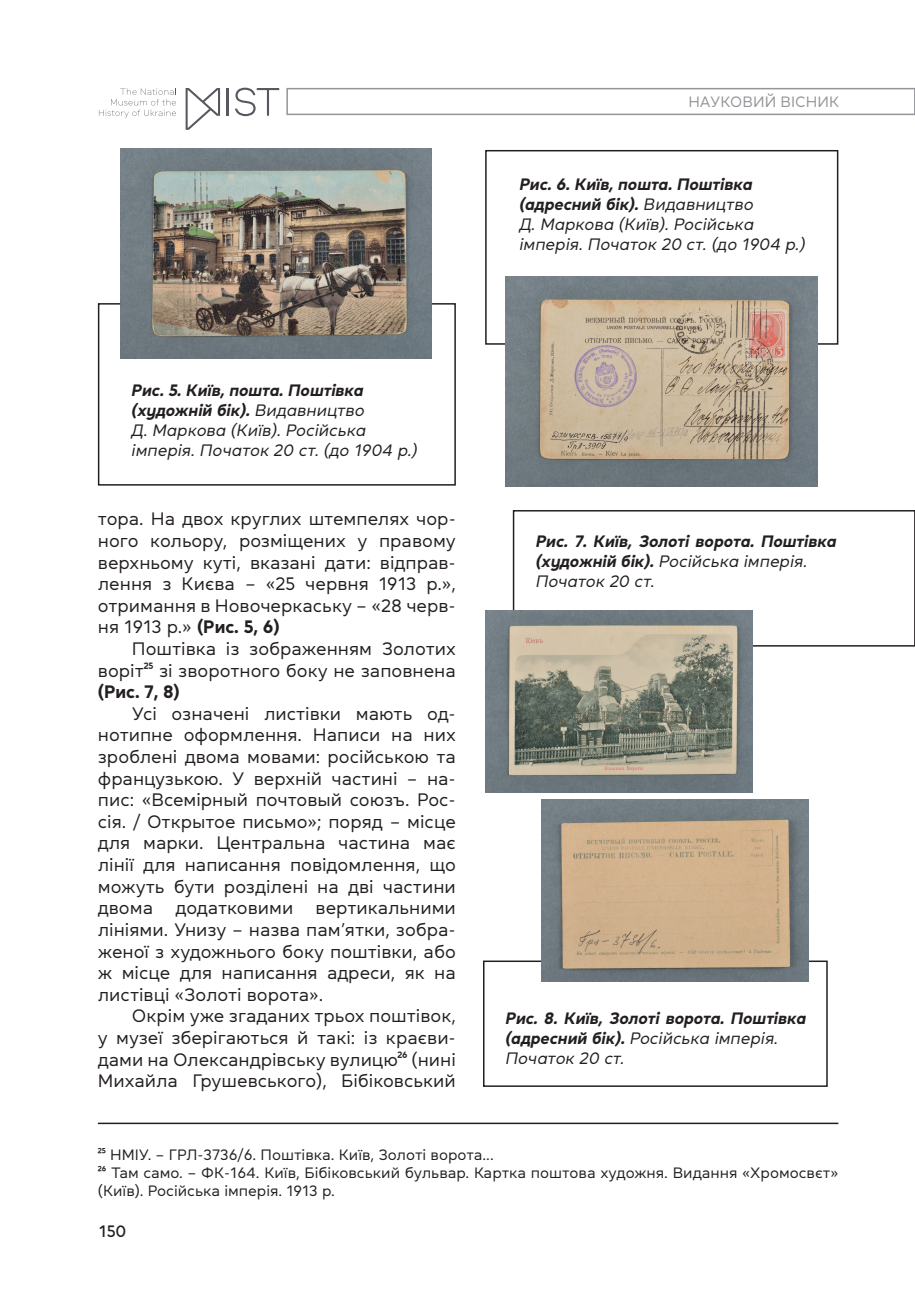
<style>
.page{position:relative;width:915px;height:1306px;background:#fff}
.page>*{position:absolute;margin:0;border:0;box-sizing:border-box;transform-origin:0 0}
.t1{font:18px/21.6px "Daikon";color:#231f20;text-align:justify}
.t2{font:700 18px "Daikon";color:#231f20}
.t3{font:italic 16.5px/19.8px "Daikon";color:#231f20}
.t4{font:italic 700 16.5px/19.8px "Daikon";color:#231f20}
.t5{font:500 16.5px "Daikon";color:#231f20}
.t6{font:15px/18px "Daikon";color:#231f20}
.t7{font:15px "Daikon";color:#939598}
.s1{font-weight:700}
.s2{font-weight:400}
</style>
<div class="page">
<svg style="left:185px;top:88px;width:35px;height:42px"></svg>
<hr style="left:227px;top:88px;width:2px;height:28px;background:#57585f">
<svg style="left:235px;top:88px;width:44px;height:28px"></svg>
<svg style="left:99px;top:88px;width:77px;height:30px"></svg>
<div style="left:286px;top:88px;width:628px;height:27px;border:2px solid #939598"></div>
<svg style="left:914px;top:88px;width:1px;height:27px"></svg>
<div style="left:483px;top:960px;width:344px;height:126px;border:2px solid #231f20"></div>
<hr style="left:98px;top:1122px;width:740px;height:2px;background:#231f20">
<div style="left:98px;top:303px;width:357px;height:182px;border:2px solid #231f20"></div>
<div style="left:512px;top:510px;width:402px;height:136px;border:2px solid #231f20"></div>
<div style="left:485px;top:150px;width:353px;height:195px;border:2px solid #231f20"></div>
<img style="left:121px;top:149px;width:311px;height:209px">
<img style="left:505px;top:276px;width:311px;height:210px">
<img style="left:485px;top:610px;width:267px;height:182px">
<img style="left:541px;top:799px;width:267px;height:182px">
<p class="t7" style="left:688px;top:91px;width:152px">НАУКОВИЙ ВІСНИК</p>
<p class="t3" style="left:519px;top:174px;width:287px"><span class="s1">Рис. 6. Київ, пошта. Поштівка (адресний бік).</span> Видавництво<br>Д. Маркова (Київ). Російська імперія. Початок 20 ст. (до 1904 р.)</p>
<p class="t3" style="left:132px;top:380px;width:287px"><span class="s1">Рис. 5. Київ, пошта. Поштівка (художній бік).</span> Видавництво<br>Д. Маркова (Київ). Російська імперія. Початок 20 ст. (до 1904 р.)</p>
<p class="t1" style="left:98px;top:507px;width:359px">тора. На двох круглих штемпелях чор&shy;ного кольору, розміщених у правому верхньому куті, вказані дати: відправ&shy;лення з Києва – «25 червня 1913 р.», отримання в Новочеркаську – «28 черв&shy;ня 1913 р.» <span class="s1">(Рис. 5, 6)</span></p>
<p class="t1" style="left:98px;top:637px;width:359px;text-align:right">Поштівка із зображенням Золотих воріт25 зі зворотного боку не заповнена</p>
<p class="t2" style="left:98px;top:679px;width:83px">(Рис. 7, 8)</p>
<p class="t1" style="left:98px;top:702px;width:359px;text-indent:34px">Усі означені листівки мають од&shy;нотипне оформлення. Написи на них зроблені двома мовами: російською та французькою. У верхній частині – на&shy;пис: «Всемірный почтовый союзъ. Рос&shy;сія. / Открытое письмо»; поряд – місце для марки. Центральна частина має лінії для написання повідомлення, що можуть бути розділені на дві частини двома додатковими вертикальними лініями. Унизу – назва пам’ятки, зобра&shy;женої з художнього боку поштівки, або ж місце для написання адреси, як на листівці «Золоті ворота».</p>
<p class="t1" style="left:98px;top:1004px;width:359px;text-indent:34px">Окрім уже згаданих трьох поштівок, у музеї зберігаються й такі: із краєви&shy;дами на Олександрівську вулицю26 (нині Михайла Грушевського), Бібіковський</p>
<p class="t4" style="left:536px;top:531px;width:302px">Рис. 7. Київ, Золоті ворота. Поштівка (художній бік). <span class="s2">Російська імперія.<br>Початок 20 ст.</span></p>
<p class="t4" style="left:505px;top:1007px;width:302px">Рис. 8. Київ, Золоті ворота. Поштівка (адресний бік). <span class="s2">Російська імперія.<br>Початок 20 ст.</span></p>
<p class="t6" style="left:98px;top:1145px;width:741px">25 НМІУ. – ГРЛ-3736/6. Поштівка. Київ, Золоті ворота...<br>26 Там само. – ФК-164. Київ, Бібіковський бульвар. Картка поштова художня. Видання «Хромосвєт» (Київ). Російська імперія. 1913 р.</p>
<p class="t5" style="left:99px;top:1220px;width:29px">150</p>
</div>
